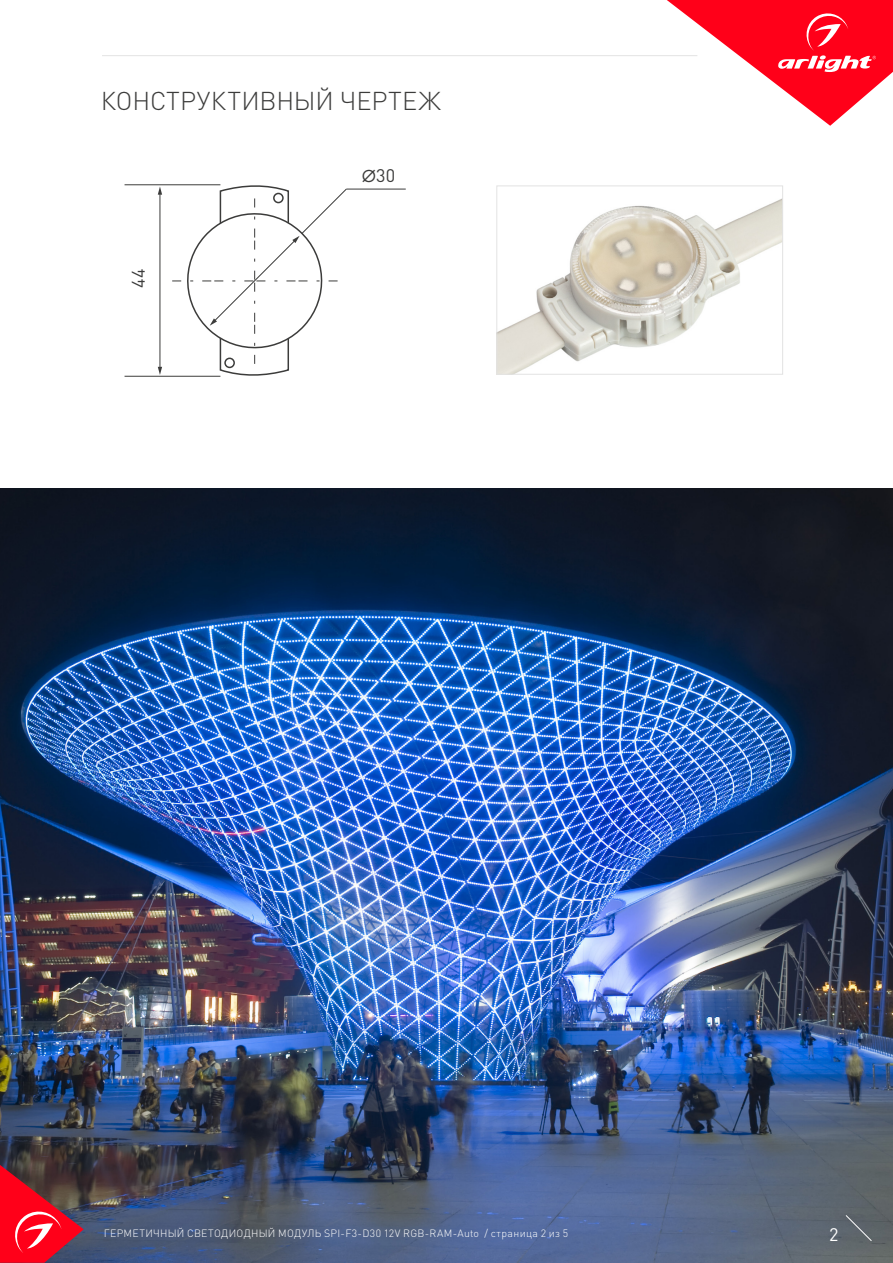
<style>
.page{position:relative;width:893px;height:1263px;background:#fff}
.page>*{position:absolute;margin:0;border:0;box-sizing:border-box;transform-origin:0 0}
.t1{font:300 25.5px "DIN Pro";letter-spacing:-.005em;color:#3c3c3b}
.t2{font:18px "DIN Pro";color:#3c3c3b}
.t3{font:18px "DIN Pro";color:#fff}
.t4{font:300 10.5px "DIN Pro";letter-spacing:.03em;color:#fff}
.s1{font-family:"Futura PT"}
</style>
<div class="page">
<img style="left:0;top:489px;width:893px;height:773px">
<svg style="left:0;top:1165px;width:84px;height:98px"></svg>
<svg style="left:845px;top:1215px;width:27px;height:26px"></svg>
<svg style="left:667px;top:0;width:226px;height:126px"></svg>
<hr style="left:102px;top:55px;width:595px;height:1px;background:#e3e3e3">
<hr style="left:125px;top:184px;width:95px;height:1px;background:#3c3c3b">
<hr style="left:346px;top:189px;width:60px;height:1px;background:#3c3c3b">
<hr style="left:125px;top:376px;width:95px;height:1px;background:#3c3c3b">
<hr style="left:160px;top:193px;width:1px;height:175px;background:#3c3c3b">
<svg style="left:158px;top:187px;width:4px;height:8px"></svg>
<svg style="left:158px;top:367px;width:4px;height:8px"></svg>
<svg style="left:172px;top:184px;width:175px;height:193px"></svg>
<img style="left:498px;top:199px;width:283px;height:174px">
<div style="left:496px;top:186px;width:287px;height:189px;border:1px solid #e3e3e3"></div>
<h1 class="t1" style="left:101px;top:84px;width:342px">КОНСТРУКТИВНЫЙ ЧЕРТЕЖ</h1>
<h2 class="t2" style="left:126px;top:288px;width:20px;rotate:-90deg">44</h2>
<h2 class="t2" style="left:362px;top:163px;width:35px"><span class="s1">Ø</span>30</h2>
<p class="t4" style="left:104px;top:1226px;width:466px">ГЕРМЕТИЧНЫЙ СВЕТОДИОДНЫЙ МОДУЛЬ SPI-F3-D30 12V RGB-RAM-Auto / страница 2 из 5</p>
<h2 class="t3" style="left:829px;top:1222px;width:11px">2</h2>
</div>
